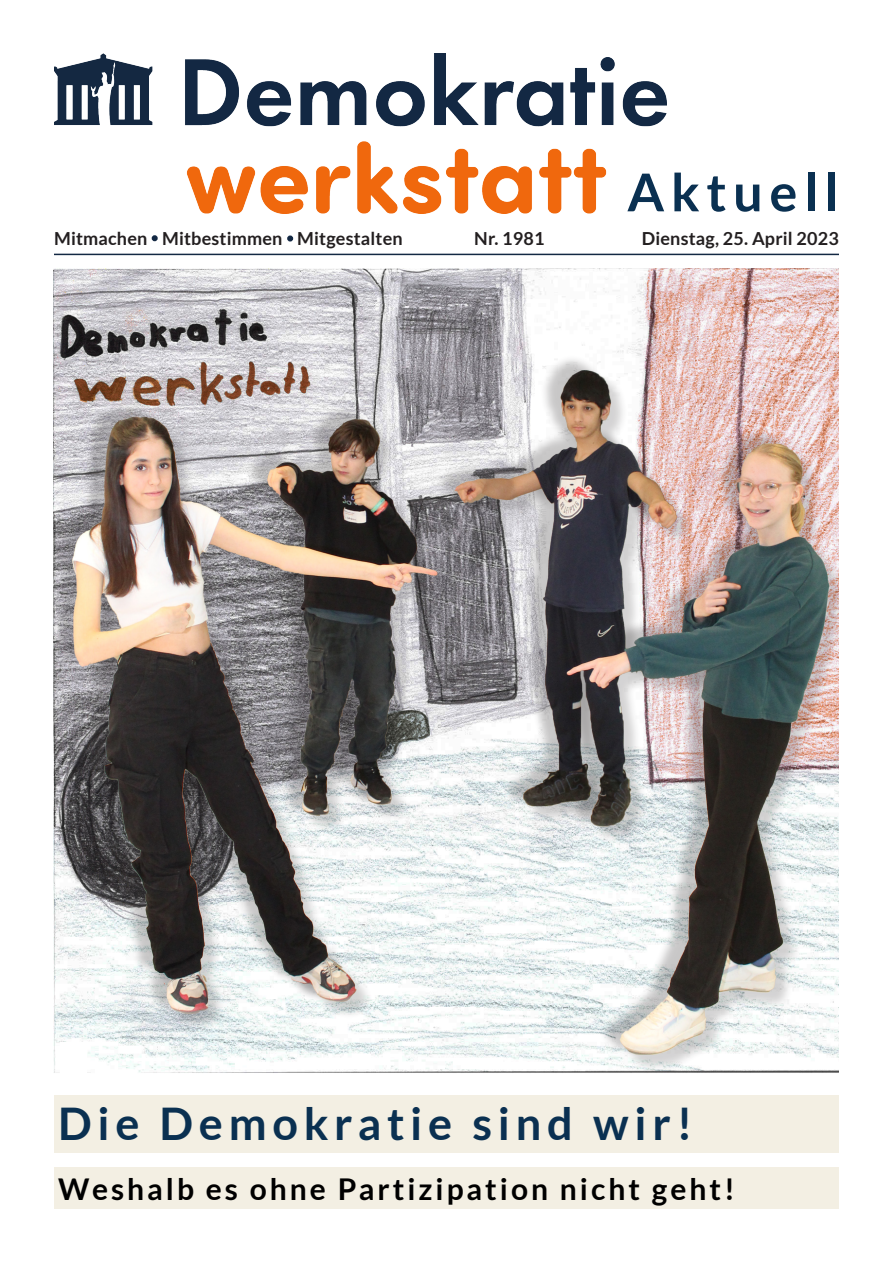
<style>
.page{position:relative;width:893px;height:1263px;background:#fff}
.page>*{position:absolute;margin:0;border:0;box-sizing:border-box;transform-origin:0 0}
.t1{font:700 52.2px "Lato";letter-spacing:.13em;color:#0a3051}
.t2{font:700 45px "Lato";letter-spacing:.13em;color:#0a3051}
.t3{font:700 30px "Lato";letter-spacing:.1em;color:#000}
.t4{font:700 18px "Lato";letter-spacing:.01em;color:#231f20}
</style>
<div class="page">
<img style="left:54px;top:268px;width:785px;height:66px">
<div style="left:54px;top:1095px;width:785px;height:58px;background:#f3efe3"></div>
<div style="left:54px;top:1168px;width:785px;height:41px;background:#f3efe3"></div>
<img style="left:54px;top:53px;width:613px;height:160px">
<hr style="left:54px;top:254px;width:785px;height:1px;background:#132843">
<svg style="left:152px;top:235px;width:6px;height:6px"></svg>
<svg style="left:287px;top:235px;width:6px;height:6px"></svg>
<img style="left:54px;top:334px;width:785px;height:739px">
<p class="t1" style="left:627px;top:162px;width:213px">Aktuell</p>
<p class="t4" style="left:54px;top:228px;width:350px">Mitmachen Mitbestimmen Mitgestalten</p>
<p class="t4" style="left:474px;top:228px;width:72px">Nr. 1981</p>
<p class="t4" style="left:642px;top:228px;width:199px">Dienstag, 25. April 2023</p>
<p class="t2" style="left:58px;top:1098px;width:636px">Die Demokratie sind wir!</p>
<p class="t3" style="left:58px;top:1172px;width:678px">Weshalb es ohne Partizipation nicht geht!</p>
</div>
